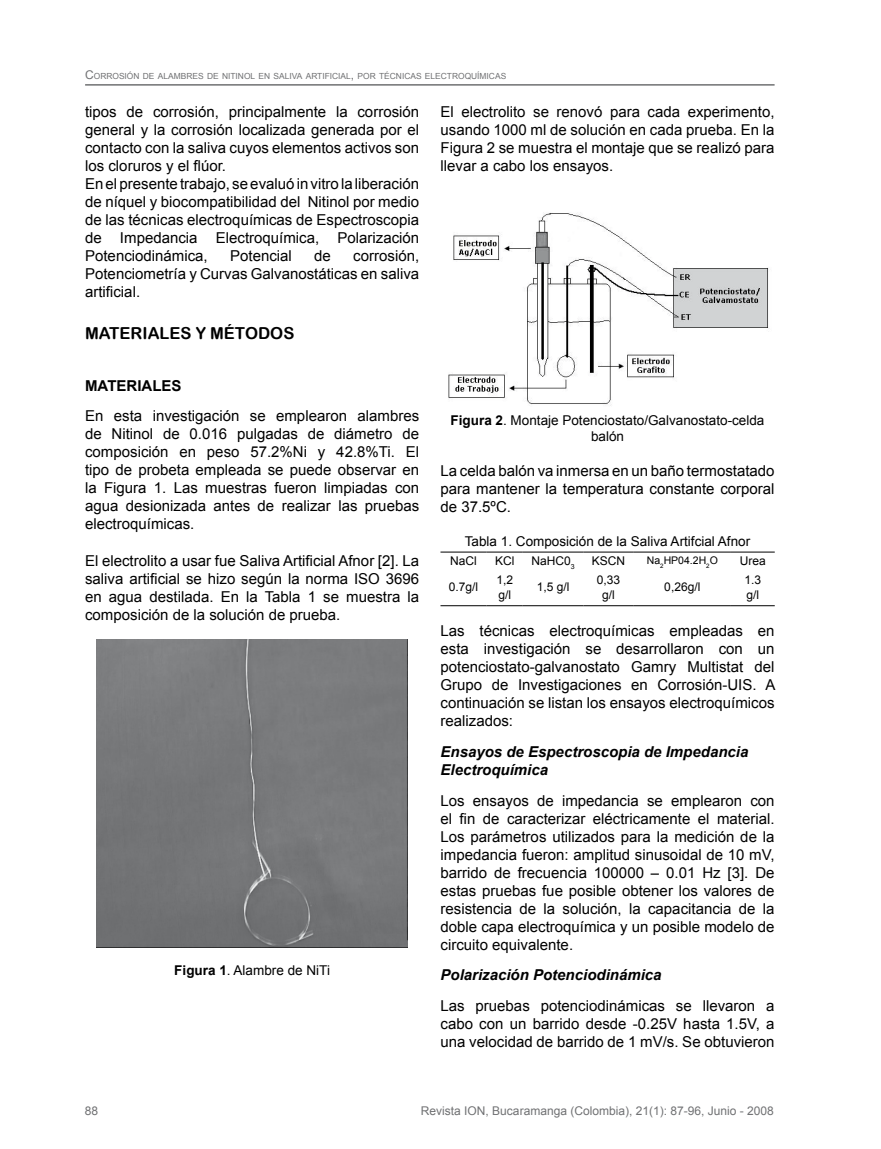
<style>
.page{position:relative;width:881px;height:1149px;background:#fff}
.page>*{position:absolute;margin:0;border:0;box-sizing:border-box;transform-origin:0 0}
.t1{font:16.5px "Arial Rounded MT Bold";color:#000}
.t2{font:15px/18px "Arial";color:#000;text-align:justify}
.t3{font:italic 700 15px/18px "Arial";color:#000}
.t4{font:700 15px "Arial";color:#000}
.t5{font:13.5px/16.2px "Arial";color:#000;text-align:center}
.t6{font:12px/14.4px "Arial";color:#000}
.t7{font:12px "Arial";color:#707173}
.t8{font:10.5px "Arial";color:#000}
.t9{font:8.4px "Arial";color:#707173}
.s1{font-size:12px}
.s2{font-weight:700}
</style>
<div class="page">
<hr style="left:85px;top:84px;width:689px;height:2px;background:#707173">
<img style="left:96px;top:639px;width:311px;height:308px">
<img style="left:448px;top:213px;width:321px;height:193px">
<hr style="left:440px;top:551px;width:46px;height:1px;background:#000">
<hr style="left:486px;top:551px;width:36px;height:1px;background:#000">
<hr style="left:522px;top:551px;width:61px;height:1px;background:#000">
<hr style="left:583px;top:551px;width:50px;height:1px;background:#000">
<hr style="left:633px;top:551px;width:97px;height:1px;background:#000">
<hr style="left:730px;top:551px;width:44px;height:1px;background:#000">
<hr style="left:440px;top:605px;width:46px;height:1px;background:#000">
<hr style="left:486px;top:605px;width:36px;height:1px;background:#000">
<hr style="left:522px;top:605px;width:61px;height:1px;background:#000">
<hr style="left:583px;top:605px;width:50px;height:1px;background:#000">
<hr style="left:633px;top:605px;width:97px;height:1px;background:#000">
<hr style="left:730px;top:605px;width:44px;height:1px;background:#000">
<p class="t9" style="left:85px;top:70px;width:422px"><span class="s1">C</span>ORROSIÓN DE ALAMBRES DE NITINOL EN SALIVA ARTIFICIAL<span class="s1">,</span> POR TÉCNICAS ELECTROQUÍMICAS</p>
<p class="t2" style="left:85px;top:103px;width:335px;text-align:left">tipos de corrosión, principalmente la corrosión general y la corrosión localizada generada por el contacto con la saliva cuyos elementos activos son los cloruros y el flúor.<br>En el presente trabajo, se evaluó in vitro la liberación de níquel y biocompatibilidad del Nitinol por medio de las técnicas electroquímicas de Espectroscopia de Impedancia Electroquímica, Polarización Potenciodinámica,</p>
<p class="t2" style="left:440px;top:103px;width:335px">El electrolito se renovó para cada experimento, usando 1000 ml de solución en cada prueba. En la Figura 2 se muestra el montaje que se realizó para llevar a cabo los ensayos.</p>
<p class="t2" style="left:85px;top:247px;width:335px;text-indent:268px">corrosión, Potenciometría y Curvas Galvanostáticas en saliva artificial.</p>
<p class="t1" style="left:85px;top:323px;width:211px">MATERIALES Y MÉTODOS</p>
<p class="t2" style="left:230px;top:247px;width:63px">Potencial</p>
<p class="t2" style="left:314px;top:247px;width:18px">de</p>
<p class="t4" style="left:85px;top:375px;width:23px">Materiales</p>
<p class="t2" style="left:85px;top:407px;width:335px">En esta investigación se emplearon alambres de Nitinol de 0.016 pulgadas de diámetro de composición en peso 57.2%Ni y 42.8%Ti. El tipo de probeta empleada se puede observar en la Figura 1. Las muestras fueron limpiadas con agua desionizada antes de realizar las pruebas electroquímicas.</p>
<p class="t2" style="left:85px;top:551px;width:335px">El electrolito a usar fue Saliva Artificial Afnor [2]. La saliva artificial se hizo según la norma ISO 3696 en agua destilada. En la Tabla 1 se muestra la composición de la solución de prueba.</p>
<p class="t5" style="left:174px;top:961px;width:157px"><span class="s2">Figura 1</span>. Alambre de NiTi</p>
<p class="t5" style="left:450px;top:411px;width:315px"><span class="s2">Figura 2</span>. Montaje Potenciostato/Galvanostato-celda balón</p>
<p class="t2" style="left:440px;top:461px;width:335px">La celda balón va inmersa en un baño termostatado para mantener la temperatura constante corporal de 37.5ºC.</p>
<p class="t5" style="left:464px;top:533px;width:287px">Tabla 1. Composición de la Saliva Artifcial Afnor</p>
<p class="t6" style="left:450px;top:553px;width:28px">NaCl</p>
<p class="t6" style="left:495px;top:553px;width:21px">KCl</p>
<p class="t6" style="left:531px;top:553px;width:45px">NaHC0<sub>3</sub></p>
<p class="t6" style="left:591px;top:553px;width:35px">KSCN</p>
<p class="t8" style="left:646px;top:553px;width:73px">Na<sub>2</sub>HP04.2H<sub>2</sub>O</p>
<p class="t6" style="left:739px;top:553px;width:28px">Urea</p>
<p class="t6" style="left:448px;top:580px;width:31px">0.7g/l</p>
<p class="t6" style="left:496px;top:572px;width:18px">1,2 g/l</p>
<p class="t6" style="left:536px;top:580px;width:34px">1,5 g/l</p>
<p class="t6" style="left:596px;top:572px;width:25px;text-align:center">0,33 g/l</p>
<p class="t6" style="left:664px;top:580px;width:38px">0,26g/l</p>
<p class="t6" style="left:744px;top:572px;width:18px">1.3 g/l</p>
<p class="t2" style="left:440px;top:621px;width:336px">Las técnicas electroquímicas empleadas en esta investigación se desarrollaron con un potenciostato-galvanostato Gamry Multistat del Grupo de Investigaciones en Corrosión-UIS. A continuación se listan los ensayos electroquímicos realizados:</p>
<p class="t3" style="left:440px;top:742px;width:309px">Ensayos de Espectroscopia de Impedancia<br>Electroquímica</p>
<p class="t2" style="left:440px;top:791px;width:335px">Los ensayos de impedancia se emplearon con el fin de caracterizar eléctricamente el material.<br>Los parámetros utilizados para la medición de la impedancia fueron: amplitud sinusoidal de 10 mV, barrido de frecuencia 100000 – 0.01 Hz [3]. De estas pruebas fue posible obtener los valores de resistencia de la solución, la capacitancia de la doble capa electroquímica y un posible modelo de circuito equivalente.</p>
<p class="t3" style="left:440px;top:966px;width:222px">Polarización Potenciodinámica</p>
<p class="t2" style="left:440px;top:996px;width:335px">Las pruebas potenciodinámicas se llevaron a cabo con un barrido desde -0.25V hasta 1.5V, a una velocidad de barrido de 1 mV/s. Se obtuvieron</p>
<p class="t7" style="left:85px;top:1102px;width:15px">88</p>
<p class="t7" style="left:420px;top:1102px;width:354px">Revista ION, Bucaramanga (Colombia), 21(1): 87-96, Junio - 2008</p>
</div>
